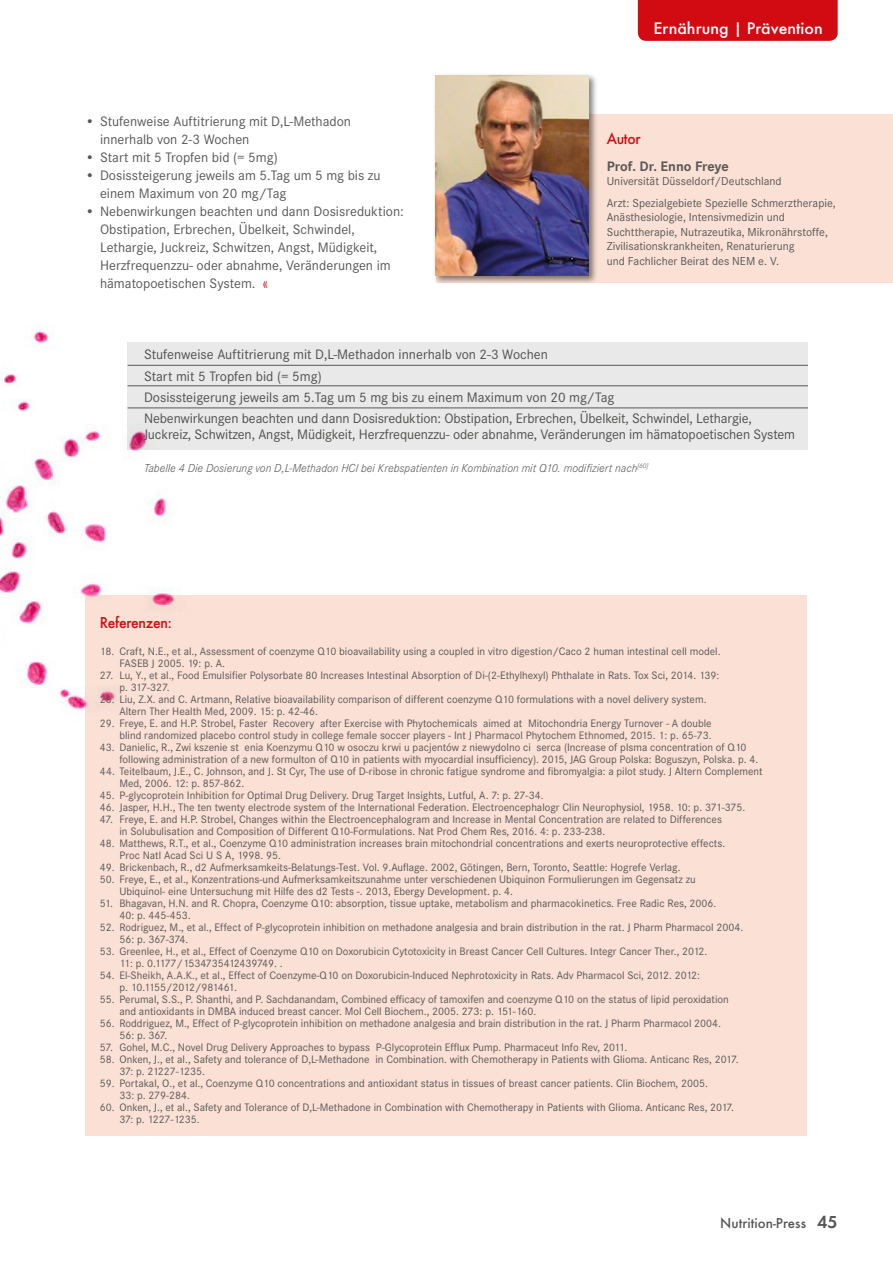
<style>
.page{position:relative;width:893px;height:1263px;background:#fff}
.page>*{position:absolute;margin:0;border:0;box-sizing:border-box;transform-origin:0 0}
.t1{font:500 17.4px "Futura T";color:#fff}
.t2{font:500 16.5px "Futura T";letter-spacing:-.02em;color:#d20a11;scale:.95 1}
.t3{font:500 15px "Futura T";color:#575756}
.t4{font:14.25px/18px "Corporate S";color:#575756}
.t5{font:700 14.25px "Corporate S";color:#575756}
.t6{font:12px/14.4px "Corporate S";color:#575756}
.t7{font:italic 300 12px "Corporate S";color:#575756}
.t8{font:11.25px/12px "Corporate S";color:#575756}
.s1{color:#d20a11}
.s2{font-weight:600;font-size:18px}
</style>
<div class="page">
<img style="left:0;top:327px;width:250px;height:384px">
<div style="left:85px;top:595px;width:721px;height:540px;background:#fae0d5"></div>
<div style="left:638px;top:0;width:200px;height:41px;background:#d20a11"></div>
<div style="left:128px;top:343px;width:680px;height:107px;background:#e9e9e9"></div>
<hr style="left:128px;top:365px;width:680px;height:1px;background:#575756">
<hr style="left:128px;top:386px;width:680px;height:1px;background:#575756">
<hr style="left:128px;top:408px;width:680px;height:1px;background:#575756">
<div style="left:436px;top:114px;width:457px;height:168px;background:#fae0d5"></div>
<div style="left:433px;top:73px;width:165px;height:212px;background:#000;opacity:.5"></div>
<img style="left:436px;top:75px;width:153px;height:200px">
<p class="t4" style="left:100px;top:112px;width:253px;text-indent:-15px">• Stufenweise Auftitrierung mit D,L-Methadon innerhalb von 2-3 Wochen</p>
<p class="t4" style="left:85px;top:148px;width:194px">• Start mit 5 Tropfen bid (= 5mg)</p>
<p class="t4" style="left:100px;top:166px;width:282px;text-indent:-15px">• Dosissteigerung jeweils am 5.Tag um 5 mg bis zu einem Maximum von 20 mg/Tag</p>
<p class="t4" style="left:100px;top:202px;width:305px;text-indent:-15px">• Nebenwirkungen beachten und dann Dosisreduktion:<br>Obstipation, Erbrechen, Übelkeit, Schwindel, Lethargie, Juckreiz, Schwitzen, Angst, Müdigkeit, Herzfrequenzzu- oder abnahme, Veränderungen im hämatopoetischen System. <span class="s1">«</span></p>
<h1 class="t1" style="left:653px;top:18px;width:171px">Ernährung | Prävention</h1>
<h2 class="t2" style="left:607px;top:128px;width:37px">Autor</h2>
<p class="t5" style="left:607px;top:158px;width:123px">Prof. Dr. Enno Freye</p>
<p class="t6" style="left:607px;top:170px;width:230px;line-height:21.9px">Universität Düsseldorf/Deutschland<br>Arzt: Spezialgebiete Spezielle Schmerztherapie,</p>
<p class="t6" style="left:607px;top:210px;width:223px">Anästhesiologie, Intensivmedizin und Suchttherapie, Nutrazeutika, Mikronährstoffe, Zivilisationskrankheiten, Renaturierung<br>und Fachlicher Beirat des NEM e. V.</p>
<p class="t4" style="left:144px;top:344px;width:609px;line-height:21px">Stufenweise Auftitrierung mit D,L-Methadon innerhalb von 2-3 Wochen<br>Start mit 5 Tropfen bid (= 5mg)<br>Dosissteigerung jeweils am 5.Tag um 5 mg bis zu einem Maximum von 20 mg/Tag<br>Nebenwirkungen beachten und dann Dosisreduktion: Obstipation, Erbrechen, Übelkeit, Schwindel, Lethargie,</p>
<p class="t4" style="left:144px;top:425px;width:653px">Juckreiz, Schwitzen, Angst, Müdigkeit, Herzfrequenzzu- oder abnahme, Veränderungen im hämatopoetischen System</p>
<p class="t7" style="left:144px;top:461px;width:506px">Tabelle 4 Die Dosierung von D,L-Methadon HCl bei Krebspatienten in Kombination mit Q10. modifiziert nach<sup>[60]</sup></p>
<h2 class="t2" style="left:100px;top:613px;width:77px">Referenzen:</h2>
<p class="t8" style="left:119px;top:645px;width:603px;text-indent:-19px">18. Craft, N.E., et al., Assessment of coenzyme Q10 bioavailability using a coupled in vitro digestion/Caco‐2 human intestinal cell model.<br>FASEB J 2005. 19: p. A.</p>
<p class="t8" style="left:119px;top:669px;width:601px;text-indent:-19px">27. Lu, Y., et al., Food Emulsifier Polysorbate 80 Increases Intestinal Absorption of Di-(2-Ethylhexyl) Phthalate in Rats. Tox Sci, 2014. 139: p. 317-327.</p>
<p class="t8" style="left:119px;top:693px;width:589px;text-indent:-19px">28. Liu, Z.X. and C. Artmann, Relative bioavailability comparison of different coenzyme Q10 formulations with a novel delivery system.<br>Altern Ther Health Med, 2009. 15: p. 42-46.</p>
<p class="t8" style="left:100px;top:717px;width:613px;text-align:right">29. Freye, E. and H.P. Strobel, Faster Recovery after Exercise with Phytochemicals aimed at Mitochondria Energy Turnover - A double blind randomized placebo control study in college female soccer players - Int J Pharmacol Phytochem Ethnomed, 2015. 1: p. 65-73.</p>
<p class="t8" style="left:119px;top:741px;width:640px;text-indent:-19px">43. Danielic, R., Zwi kszenie stęż enia Koenzymu Q10 w osoczu krwi u pacjentów z niewydolno ci serca (Increase of plsma concentration of Q10 following administration of a new formulton of Q10 in patients with myocardial insufficiency). 2015, JAG Group Polska: Boguszyn, Polska. p. 4.</p>
<p class="t8" style="left:119px;top:765px;width:645px;text-indent:-19px">44. Teitelbaum, J.E., C. Johnson, and J. St Cyr, The use of D-ribose in chronic fatigue syndrome and fibromyalgia: a pilot study. J Altern Complement<br>Med, 2006. 12: p. 857-862.</p>
<p class="t8" style="left:100px;top:789px;width:445px">45. P-glycoprotein Inhibition for Optimal Drug Delivery. Drug Target Insights, Lutful, A. 7: p. 27-34.</p>
<p class="t8" style="left:100px;top:801px;width:647px">46. Jasper, H.H., The ten twenty electrode system of the International Federation. Electroencephalogr Clin Neurophysiol, 1958. 10: p. 371-375.</p>
<p class="t8" style="left:119px;top:813px;width:604px;text-indent:-19px">47. Freye, E. and H.P. Strobel, Changes within the Electroencephalogram and Increase in Mental Concentration are related to Differences in Solubulisation and Composition of Different Q10-Formulations. Nat Prod Chem Res, 2016. 4: p. 233-238.</p>
<p class="t8" style="left:119px;top:837px;width:607px;text-indent:-19px">48. Matthews, R.T., et al., Coenzyme Q10 administration increases brain mitochondrial concentrations and exerts neuroprotective effects.<br>Proc Natl Acad Sci U S A, 1998. 95.</p>
<p class="t8" style="left:100px;top:861px;width:582px">49. Brickenbach, R., d2 Aufmerksamkeits-Belatungs-Test. Vol. 9.Auflage. 2002, Götingen, Bern, Toronto, Seattle: Hogrefe Verlag.</p>
<p class="t8" style="left:119px;top:873px;width:578px;text-indent:-19px">50. Freye, E., et al., Konzentrations-und Aufmerksamkeitszunahme unter verschiedenen Ubiquinon Formulierungen im Gegensatz zu<br>Ubiquinol- eine Untersuchung mit Hilfe des d2 Tests -. 2013, Ebergy Development. p. 4.</p>
<p class="t8" style="left:119px;top:897px;width:598px;text-indent:-19px">51. Bhagavan, H.N. and R. Chopra, Coenzyme Q10: absorption, tissue uptake, metabolism and pharmacokinetics. Free Radic Res, 2006.<br>40: p. 445-453.</p>
<p class="t8" style="left:119px;top:921px;width:625px;text-indent:-19px">52. Rodriguez, M., et al., Effect of P-glycoprotein inhibition on methadone analgesia and brain distribution in the rat. J Pharm Pharmacol 2004.<br>56: p. 367-374.</p>
<p class="t8" style="left:119px;top:945px;width:590px;text-indent:-19px">53. Greenlee, H., et al., Effect of Coenzyme Q10 on Doxorubicin Cytotoxicity in Breast Cancer Cell Cultures. Integr Cancer Ther., 2012.<br>11: p. 0.1177/1534735412439749. .</p>
<p class="t8" style="left:119px;top:969px;width:582px;text-indent:-19px">54. El-Sheikh, A.A.K., et al., Effect of Coenzyme-Q10 on Doxorubicin-Induced Nephrotoxicity in Rats. Adv Pharmacol Sci, 2012. 2012: p. 10.1155/2012/981461.</p>
<p class="t8" style="left:119px;top:993px;width:611px;text-indent:-19px">55. Perumal, S.S., P. Shanthi, and P. Sachdanandam, Combined efficacy of tamoxifen and coenzyme Q10 on the status of lipid peroxidation and antioxidants in DMBA induced breast cancer. Mol Cell Biochem., 2005. 273: p. 151-160.</p>
<p class="t8" style="left:119px;top:1017px;width:603px;text-indent:-19px">56. Roddriguez, M., Effect of P-glycoprotein inhibition on methadone analgesia and brain distribution in the rat. J Pharm Pharmacol 2004.<br>56: p. 367.</p>
<p class="t8" style="left:100px;top:1041px;width:529px">57. Gohel, M.C., Novel Drug Delivery Approaches to bypass P-Glycoprotein Efflux Pump. Pharmaceut Info Rev, 2011.</p>
<p class="t8" style="left:119px;top:1053px;width:621px;text-indent:-19px">58. Onken, J., et al., Safety and tolerance of D,L-Methadone in Combination. with Chemotherapy in Patients with Glioma. Anticanc Res, 2017.<br>37: p. 21227-1235.</p>
<p class="t8" style="left:119px;top:1077px;width:590px;text-indent:-19px">59. Portakal, O., et al., Coenzyme Q10 concentrations and antioxidant status in tissues of breast cancer patients. Clin Biochem, 2005.<br>33: p. 279-284.</p>
<p class="t8" style="left:119px;top:1101px;width:616px;text-indent:-19px">60. Onken, J., et al., Safety and Tolerance of D,L-Methadone in Combination with Chemotherapy in Patients with Glioma. Anticanc Res, 2017.<br>37: p. 1227-1235.</p>
<h3 class="t3" style="left:720px;top:1214px;width:119px">Nutrition-Press <span class="s2">45</span></h3>
</div>
